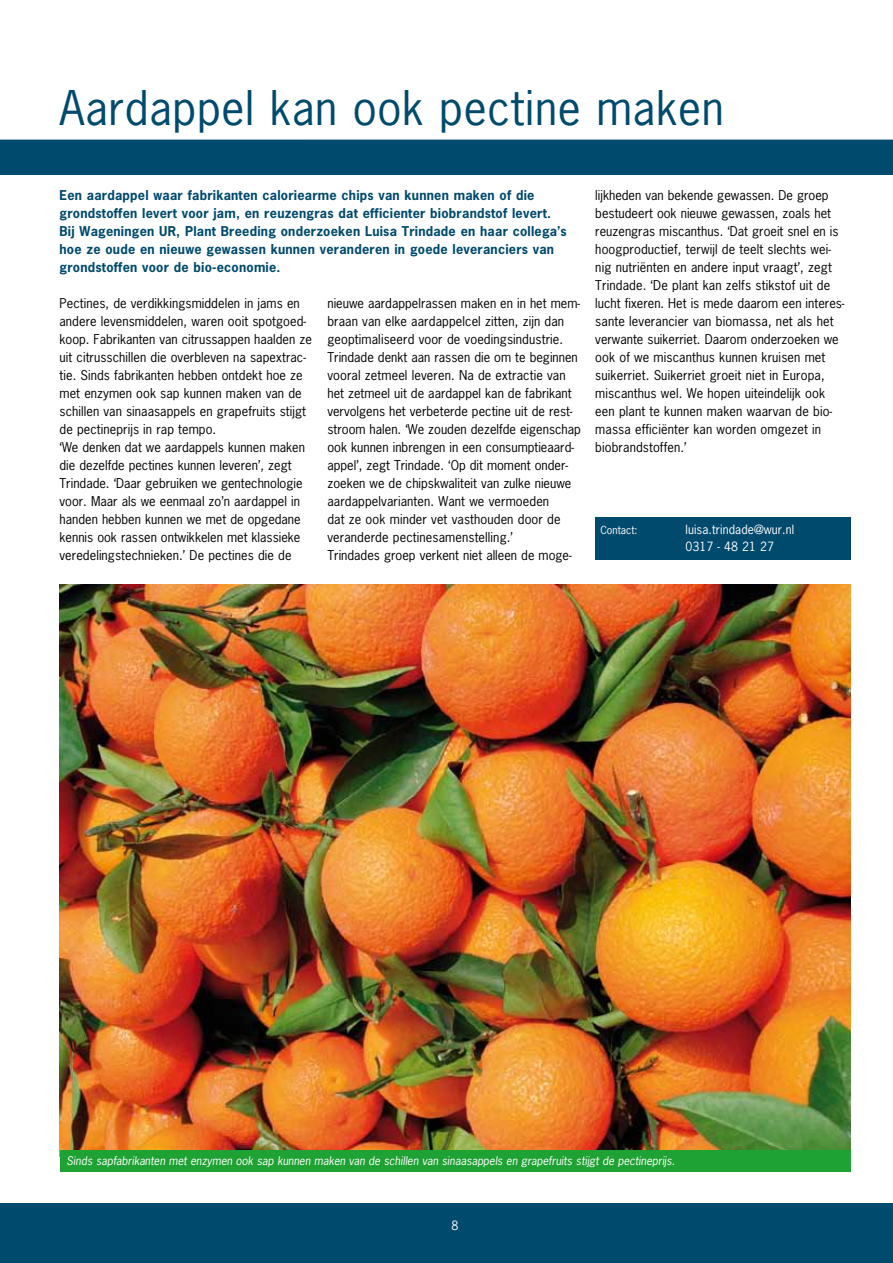
<style>
.page{position:relative;width:893px;height:1263px;background:#fff}
.page>*{position:absolute;margin:0;border:0;box-sizing:border-box;transform-origin:0 0}
.t1{font:45px "News Gothic Std";letter-spacing:.015em;color:#004a6d}
.t2{font:12.75px/18px "News Gothic Std";letter-spacing:.005em;color:#000}
.t3{font:700 12.75px/18px "News Gothic Std";letter-spacing:.015em;color:#004a6d}
.t4{font:12px/16.8px "News Gothic Std";letter-spacing:.01em;color:#fff}
.t5{font:italic 11.25px "News Gothic Std";color:#fff}
.t6{font:10.5px "News Gothic Std";color:#fff}
</style>
<div class="page">
<div style="left:0;top:1203px;width:893px;height:60px;background:#004a6d"></div>
<div style="left:0;top:140px;width:893px;height:34px;background:#004a6d"></div>
<img style="left:60px;top:585px;width:790px;height:565px">
<div style="left:60px;top:1150px;width:790px;height:22px;background:#1ea233"></div>
<div style="left:595px;top:517px;width:255px;height:43px;background:#004a6d"></div>
<h1 class="t1" style="left:60px;top:79px;width:666px">Aardappel kan ook pectine maken</h1>
<p class="t3" style="left:60px;top:186px;width:509px">Een aardappel waar fabrikanten caloriearme chips van kunnen maken of die grondstoffen levert voor jam, en reuzengras dat efficienter biobrandstof levert.<br>Bij Wageningen UR, Plant Breeding onderzoeken Luisa Trindade en haar collega’s hoe ze oude en nieuwe gewassen kunnen veranderen in goede leveranciers van grondstoffen voor de bio-economie.</p>
<p class="t2" style="left:60px;top:294px;width:254px">Pectines, de verdikkingsmiddelen in jams en andere levensmiddelen, waren ooit spotgoed&shy;koop. Fabrikanten van citrussappen haalden ze uit citrusschillen die overbleven na sapextrac&shy;tie. Sinds fabrikanten hebben ontdekt hoe ze met enzymen ook sap kunnen maken van de schillen van sinaasappels en grapefruits stijgt de pectineprijs in rap tempo.<br>‘We denken dat we aardappels kunnen maken die dezelfde pectines kunnen leveren’, zegt Trindade. ‘Daar gebruiken we gentechnologie voor. Maar als we eenmaal zo’n aardappel in handen hebben kunnen we met de opgedane kennis ook rassen ontwikkelen met klassieke veredelingstechnieken.’ De pectines die de</p>
<p class="t2" style="left:327px;top:294px;width:255px">nieuwe aardappelrassen maken en in het mem&shy;braan van elke aardappelcel zitten, zijn dan geoptimaliseerd voor de voedingsindustrie.<br>Trindade denkt aan rassen die om te beginnen vooral zetmeel leveren. Na de extractie van het zetmeel uit de aardappel kan de fabrikant vervolgens het verbeterde pectine uit de rest&shy;stroom halen. ‘We zouden dezelfde eigenschap ook kunnen inbrengen in een consumptieaard&shy;appel’, zegt Trindade. ‘Op dit moment onder&shy;zoeken we de chipskwaliteit van zulke nieuwe aardappelvarianten. Want we vermoeden<br>dat ze ook minder vet vasthouden door de veranderde pectinesamenstelling.’<br>Trindades groep verkent niet alleen de moge-</p>
<p class="t2" style="left:595px;top:186px;width:251px">lijkheden van bekende gewassen. De groep bestudeert ook nieuwe gewassen, zoals het reuzengras miscanthus. ‘Dat groeit snel en is hoogproductief, terwijl de teelt slechts wei&shy;nig nutriënten en andere input vraagt’, zegt Trindade. ‘De plant kan zelfs stikstof uit de lucht fixeren. Het is mede daarom een interes&shy;sante leverancier van biomassa, net als het verwante suikerriet. Daarom onderzoeken we ook of we miscanthus kunnen kruisen met suikerriet. Suikerriet groeit niet in Europa, miscanthus wel. We hopen uiteindelijk ook een plant te kunnen maken waarvan de bio&shy;massa efficiënter kan worden omgezet in biobrandstoffen.’</p>
<p class="t6" style="left:600px;top:523px;width:39px">Contact:</p>
<p class="t4" style="left:685px;top:521px;width:110px">luisa.trindade@wur.nl<br>0317 - 48 21 27</p>
<p class="t5" style="left:67px;top:1153px;width:610px">Sinds sapfabrikanten met enzymen ook sap kunnen maken van de schillen van sinaasappels en grapefruits stijgt de pectineprijs.</p>
<p class="t4" style="left:452px;top:1217px;width:8px">8</p>
</div>
